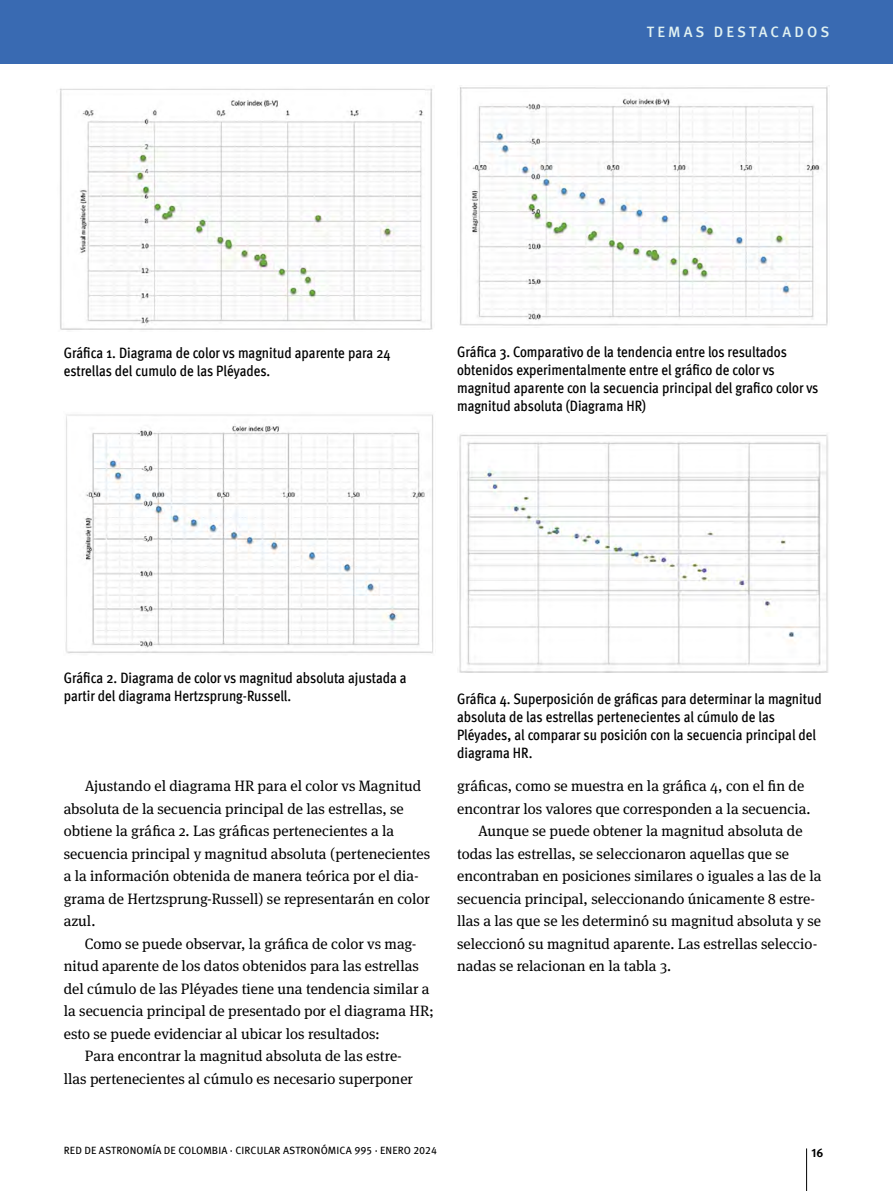
<style>
.page{position:relative;width:893px;height:1191px;background:#fff}
.page>*{position:absolute;margin:0;border:0;box-sizing:border-box;transform-origin:0 0}
.t1{font:15px/22.5px "Meta Serif Pro";color:#000}
.t2{font:500 condensed 15px/18px "Meta Pro";color:#000}
.t3{font:500 15px "Meta Pro";letter-spacing:.21em;color:#e0f1f2}
.t4{font:700 12px "Meta Pro";color:#000}
.t5{font:10.5px "Meta Pro";letter-spacing:.01em;color:#000}
</style>
<div class="page">
<hr style="left:806px;top:1148px;width:1px;height:43px;background:#000">
<div style="left:0;top:0;width:893px;height:64px;background:#396ab2"></div>
<img style="left:59px;top:88px;width:374px;height:242px">
<img style="left:65px;top:414px;width:368px;height:240px">
<img style="left:459px;top:85px;width:370px;height:241px">
<img style="left:459px;top:434px;width:369px;height:238px">
<p class="t3" style="left:647px;top:21px;width:184px">TEMAS DESTACADOS</p>
<p class="t2" style="left:64px;top:343px;width:328px">Gráfica 1. Diagrama de color vs magnitud aparente para 24 estrellas del cumulo de las Pléyades.</p>
<p class="t2" style="left:457px;top:342px;width:363px">Gráfica 3. Comparativo de la tendencia entre los resultados obtenidos experimentalmente entre el gráfico de color vs magnitud aparente con la secuencia principal del grafico color vs magnitud absoluta (Diagrama HR)</p>
<p class="t2" style="left:64px;top:668px;width:344px">Gráfica 2. Diagrama de color vs magnitud absoluta ajustada a partir del diagrama Hertzsprung-Russell.</p>
<p class="t1" style="left:64px;top:774px;width:368px;text-indent:21px">Ajustando el diagrama HR para el color vs Magnitud absoluta de la secuencia principal de las estrellas, se obtiene la gráfica 2. Las gráficas pertenecientes a la secuencia principal y magnitud absoluta (pertenecientes a la información obtenida de manera teórica por el dia&shy;grama de Hertzsprung-Russell) se representarán en color azul.</p>
<p class="t1" style="left:85px;top:931px;width:333px">Como se puede observar, la gráfica de color vs mag-</p>
<p class="t1" style="left:64px;top:954px;width:357px">nitud aparente de los datos obtenidos para las estrellas</p>
<p class="t1" style="left:64px;top:976px;width:367px">del cúmulo de las Pléyades tiene una tendencia similar a</p>
<p class="t1" style="left:64px;top:999px;width:372px">la secuencia principal de presentado por el diagrama HR;</p>
<p class="t1" style="left:64px;top:1021px;width:318px">esto se puede evidenciar al ubicar los resultados:</p>
<p class="t1" style="left:85px;top:1044px;width:319px">Para encontrar la magnitud absoluta de las estre-</p>
<p class="t1" style="left:64px;top:1066px;width:351px">llas pertenecientes al cúmulo es necesario superponer</p>
<p class="t2" style="left:457px;top:689px;width:366px">Gráfica 4. Superposición de gráficas para determinar la magnitud absoluta de las estrellas pertenecientes al cúmulo de las Pléyades, al comparar su posición con la secuencia principal del diagrama HR.</p>
<p class="t1" style="left:457px;top:774px;width:349px">gráficas, como se muestra en la gráfica 4, con el fin de</p>
<p class="t1" style="left:457px;top:796px;width:355px">encontrar los valores que corresponden a la secuencia.</p>
<p class="t1" style="left:478px;top:819px;width:326px">Aunque se puede obtener la magnitud absoluta de</p>
<p class="t1" style="left:457px;top:841px;width:333px">todas las estrellas, se seleccionaron aquellas que se</p>
<p class="t1" style="left:457px;top:864px;width:366px">encontraban en posiciones similares o iguales a las de la</p>
<p class="t1" style="left:457px;top:886px;width:360px">secuencia principal, seleccionando únicamente 8 estre-</p>
<p class="t1" style="left:457px;top:909px;width:365px">llas a las que se les determinó su magnitud absoluta y se</p>
<p class="t1" style="left:457px;top:931px;width:362px">seleccionó su magnitud aparente. Las estrellas seleccio-</p>
<p class="t1" style="left:457px;top:954px;width:216px">nadas se relacionan en la tabla 3.</p>
<p class="t5" style="left:64px;top:1142px;width:375px">RED DE ASTRONOMÍA DE COLOMBIA · CIRCULAR ASTRONÓMICA 995 · ENERO 2024</p>
<p class="t4" style="left:811px;top:1143px;width:13px">16</p>
</div>
